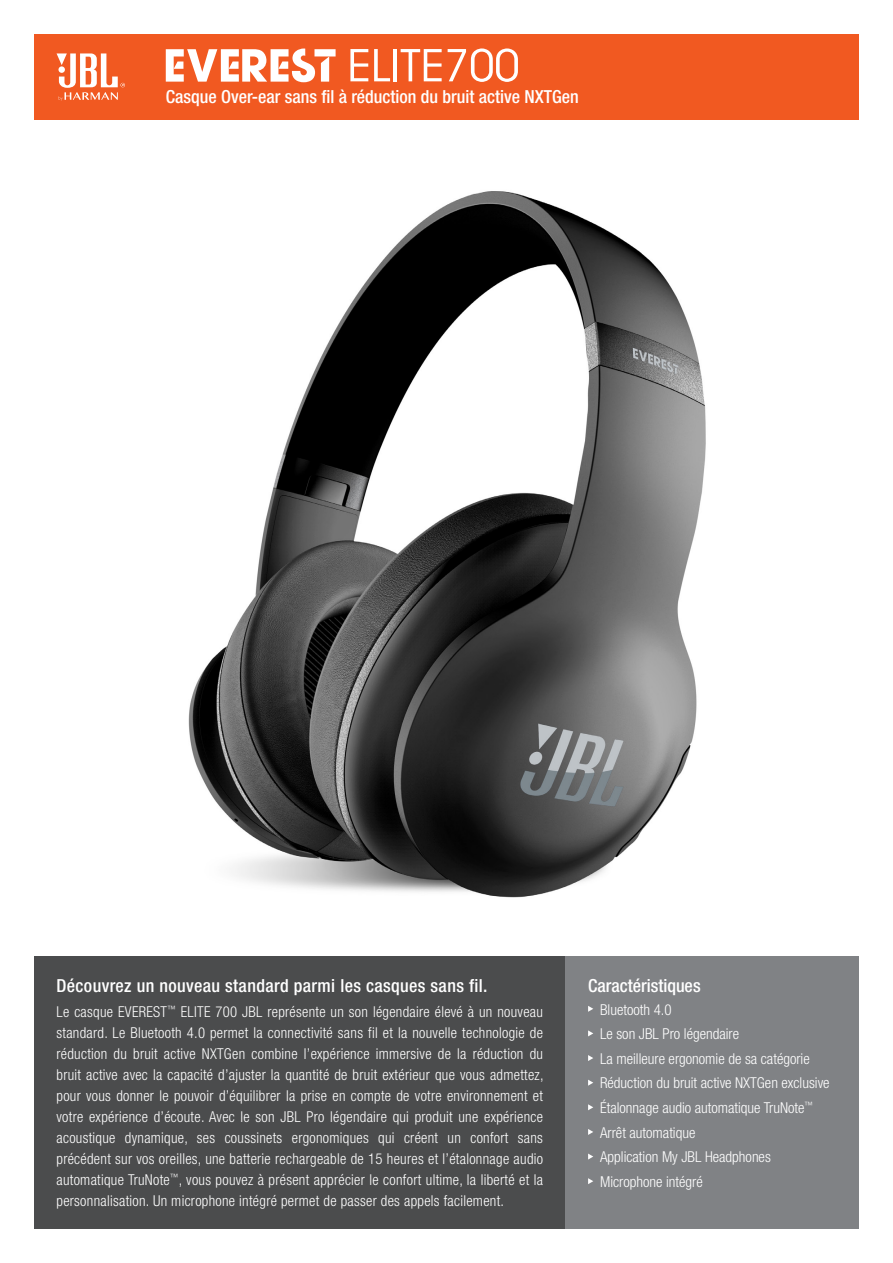
<style>
.page{position:relative;width:893px;height:1263px;background:#fff}
.page>*{position:absolute;margin:0;border:0;box-sizing:border-box;transform-origin:0 0}
.t1{font:500 condensed 18px "Helvetica Neue LT Pro";color:#fff}
.t2{font:500 condensed 18px "Helvetica Neue LT Pro";letter-spacing:.02em;color:#fff}
.t3{font:300 condensed 15px/21px "Helvetica Neue LT Pro";color:#fff;text-align:justify}
</style>
<div class="page">
<img style="left:188px;top:191px;width:518px;height:707px">
<div style="left:34px;top:957px;width:532px;height:272px;background:#4b4c4d"></div>
<div style="left:566px;top:957px;width:293px;height:272px;background:#808285"></div>
<svg style="left:588px;top:1006px;width:5px;height:6px"></svg>
<svg style="left:588px;top:1030px;width:5px;height:6px"></svg>
<svg style="left:588px;top:1055px;width:5px;height:6px"></svg>
<svg style="left:588px;top:1080px;width:5px;height:6px"></svg>
<svg style="left:588px;top:1104px;width:5px;height:6px"></svg>
<svg style="left:588px;top:1129px;width:5px;height:6px"></svg>
<svg style="left:588px;top:1153px;width:5px;height:6px"></svg>
<svg style="left:588px;top:1178px;width:5px;height:6px"></svg>
<div style="left:34px;top:34px;width:825px;height:85px;background:#f15921"></div>
<svg style="left:57px;top:53px;width:68px;height:48px"></svg>
<svg style="left:166px;top:49px;width:170px;height:33px"></svg>
<svg style="left:350px;top:49px;width:18px;height:32px"></svg>
<svg style="left:374px;top:49px;width:16px;height:32px"></svg>
<hr style="left:393px;top:49px;width:4px;height:32px;background:#fff">
<svg style="left:401px;top:49px;width:41px;height:32px"></svg>
<svg style="left:448px;top:48px;width:70px;height:34px"></svg>
<p class="t1" style="left:166px;top:86px;width:415px">Casque Over-ear sans fil à réduction du bruit active NXTGen</p>
<p class="t2" style="left:57px;top:975px;width:432px">Découvrez un nouveau standard parmi les casques sans fil.</p>
<p class="t3" style="left:57px;top:1001px;width:488px">Le casque EVEREST<sup>™</sup> ELITE 700 JBL représente un son légendaire élevé à un nouveau standard. Le Bluetooth 4.0 permet la connectivité sans fil et la nouvelle technologie de réduction du bruit active NXTGen combine l’expérience immersive de la réduction du bruit active avec la capacité d’ajuster la quantité de bruit extérieur que vous admettez, pour vous donner le pouvoir d’équilibrer la prise en compte de votre environnement et votre expérience d’écoute. Avec le son JBL Pro légendaire qui produit une expérience acoustique dynamique, ses coussinets ergonomiques qui créent un confort sans précédent sur vos oreilles, une batterie rechargeable de 15 heures et l’étalonnage audio automatique TruNote<sup>™</sup>, vous pouvez à présent apprécier le confort ultime, la liberté et la personnalisation. Un microphone intégré permet de passer des appels facilement.</p>
<p class="t1" style="left:588px;top:975px;width:114px">Caractéristiques</p>
<p class="t3" style="left:600px;top:999px;width:73px">Bluetooth 4.0</p>
<p class="t3" style="left:600px;top:1023px;width:141px">Le son JBL Pro légendaire</p>
<p class="t3" style="left:600px;top:1048px;width:211px">La meilleure ergonomie de sa catégorie</p>
<p class="t3" style="left:600px;top:1072px;width:231px">Réduction du bruit active NXTGen exclusive</p>
<p class="t3" style="left:600px;top:1097px;width:215px">Étalonnage audio automatique TruNote<sup>™</sup></p>
<p class="t3" style="left:600px;top:1122px;width:97px">Arrêt automatique</p>
<p class="t3" style="left:600px;top:1146px;width:172px">Application My JBL Headphones</p>
<p class="t3" style="left:600px;top:1171px;width:104px">Microphone intégré</p>
</div>
